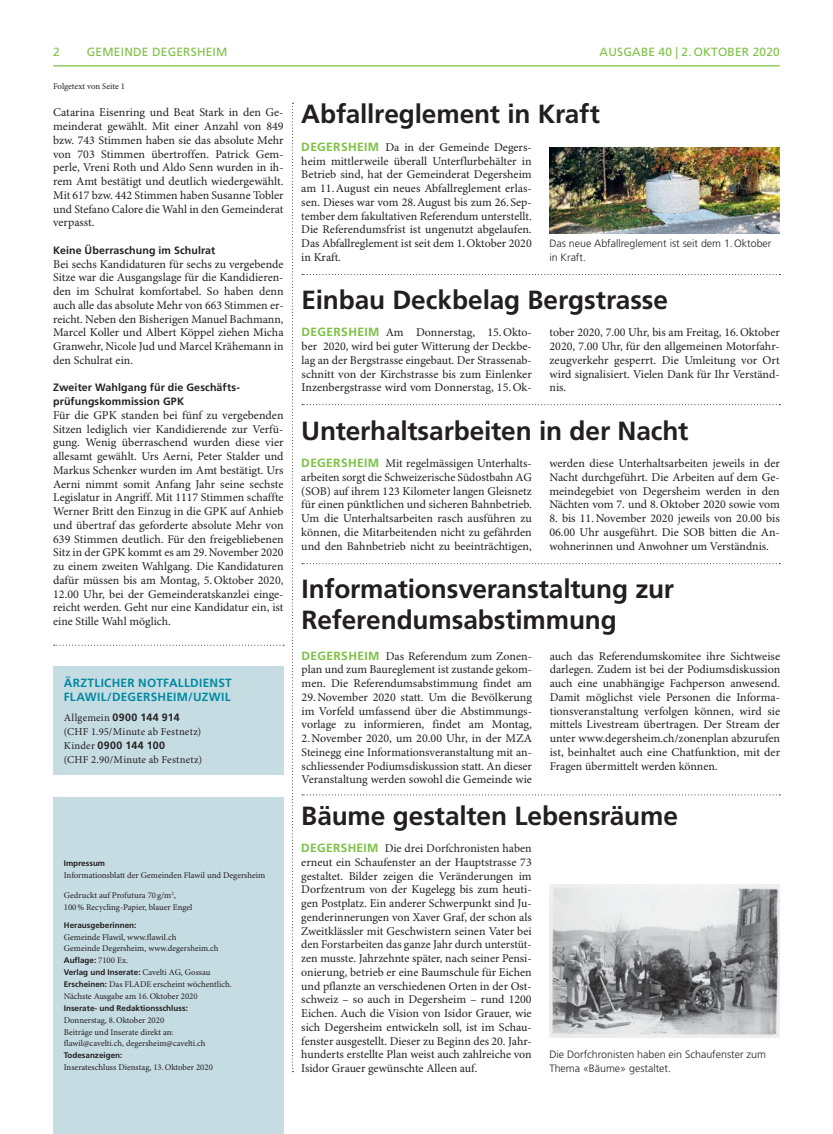
<style>
.page{position:relative;width:833px;height:1134px;background:#fff}
.page>*{position:absolute;margin:0;border:0;box-sizing:border-box;transform-origin:0 0}
.t1{font:700 26.25px/31.2px "Frutiger LT Std";letter-spacing:-.005em;color:#231f20}
.t2{font:11.88px/13.8px "Minion Pro";color:#231f20;text-align:justify}
.t3{font:700 11.88px/13.8px "Frutiger LT Std";letter-spacing:.025em;color:#0089a1}
.t4{font:11.88px "Frutiger LT Std";letter-spacing:.02em;color:#7bc142}
.t5{font:300 10.62px/13.8px "Frutiger LT Std";color:#231f20}
.t6{font:700 10.62px/13.8px "Frutiger LT Std";letter-spacing:.01em;color:#231f20}
.t7{font:10.62px "Minion Pro";letter-spacing:.02em;color:#231f20}
.t8{font:700 10.62px "Frutiger LT Std";letter-spacing:.035em;color:#231f20}
.t9{font:700 10.62px "Frutiger LT Std";letter-spacing:.04em;color:#231f20}
.t10{font:8.75px/11.9px "Minion Pro";color:#231f20}
.t11{font:700 8.12px/11.9px "Frutiger LT Std";color:#231f20}
.s1{font-family:"Minion Pro";font-weight:400}
.s2{font-family:"Minion Pro";font-weight:400;font-size:8.75px}
.s3{font-family:"Frutiger LT Std";font-weight:700;font-size:8.12px}
.s4{font-family:"Frutiger LT Std";font-weight:700;color:#7bc142}
</style>
<div class="page">
<div style="left:53px;top:797px;width:230px;height:337px;background:#c6dce3"></div>
<div style="left:53px;top:666px;width:230px;height:109px;background:#c6dce3"></div>
<hr style="left:53px;top:65px;width:727px;height:1px;background:#7bc142">
<svg style="left:292px;top:103px;width:1px;height:969px"></svg>
<svg style="left:302px;top:794px;width:478px;height:1px"></svg>
<svg style="left:54px;top:645px;width:230px;height:1px"></svg>
<svg style="left:302px;top:563px;width:478px;height:1px"></svg>
<svg style="left:302px;top:404px;width:478px;height:1px"></svg>
<svg style="left:302px;top:274px;width:478px;height:1px"></svg>
<img style="left:549px;top:884px;width:231px;height:154px">
<img style="left:549px;top:147px;width:231px;height:86px">
<p class="t4" style="left:53px;top:46px;width:8px">2</p>
<p class="t4" style="left:87px;top:46px;width:142px">GEMEINDE DEGERSHEIM</p>
<p class="t4" style="left:599px;top:46px;width:182px">AUSGABE 40 | 2. OKTOBER 2020</p>
<p class="t10" style="left:53px;top:81px;width:73px">Folgetext von Seite 1</p>
<p class="t2" style="left:53px;top:107px;width:232px">Catarina Eisenring und Beat Stark in den Ge&shy;meinderat gewählt. Mit einer Anzahl von 849 bzw. 743 Stimmen haben sie das absolute Mehr von 703 Stimmen übertroffen. Patrick Gem&shy;perle, Vreni Roth und Aldo Senn wurden in ih&shy;rem Amt bestätigt und deutlich wiedergewählt.<br>Mit 617 bzw. 442 Stimmen haben Susanne Tobler und Stefano Calore die Wahl in den Gemeinderat verpasst.</p>
<p class="t6" style="left:53px;top:244px;width:164px">Keine Überraschung im Schulrat</p>
<p class="t2" style="left:53px;top:258px;width:232px">Bei sechs Kandidaturen für sechs zu vergebende Sitze war die Ausgangslage für die Kandidieren&shy;den im Schulrat komfortabel. So haben denn auch alle das absolute Mehr von 663 Stimmen er&shy;reicht. Neben den Bisherigen Manuel Bachmann, Marcel Koller und Albert Köppel ziehen Micha Granwehr, Nicole Jud und Marcel Krähemann in den Schulrat ein.</p>
<p class="t6" style="left:53px;top:381px;width:188px">Zweiter Wahlgang für die Geschäfts&shy;prüfungskommission GPK</p>
<p class="t2" style="left:53px;top:409px;width:232px">Für die GPK standen bei fünf zu vergebenden Sitzen lediglich vier Kandidierende zur Verfü&shy;gung. Wenig überraschend wurden diese vier allesamt gewählt. Urs Aerni, Peter Stalder und Markus Schenker wurden im Amt bestätigt. Urs Aerni nimmt somit Anfang Jahr seine sechste Legislatur in Angriff. Mit 1117 Stimmen schaffte Werner Britt den Einzug in die GPK auf Anhieb und übertraf das geforderte absolute Mehr von 639 Stimmen deutlich. Für den freigebliebenen Sitz in der GPK kommt es am 29. November 2020 zu einem zweiten Wahlgang. Die Kandidaturen dafür müssen bis am Montag, 5. Oktober 2020, 12.00 Uhr, bei der Gemeinderatskanzlei einge&shy;reicht werden. Geht nur eine Kandidatur ein, ist eine Stille Wahl möglich.</p>
<p class="t3" style="left:64px;top:677px;width:170px">ÄRZTLICHER NOTFALLDIENST<br>FLAWIL/DEGERSHEIM/UZWIL</p>
<p class="t8" style="left:64px;top:713px;width:117px"><span class="s1">Allgemein</span> 0900 144 914</p>
<p class="t7" style="left:64px;top:728px;width:139px">(CHF 1.95/Minute ab Festnetz)</p>
<p class="t9" style="left:64px;top:740px;width:103px"><span class="s1">Kinder</span> 0900 144 100</p>
<p class="t7" style="left:64px;top:755px;width:140px">(CHF 2.90/Minute ab Festnetz)</p>
<p class="t11" style="left:64px;top:857px;width:43px">Impressum</p>
<p class="t10" style="left:64px;top:870px;width:203px">Informationsblatt der Gemeinden Flawil und Degersheim</p>
<p class="t10" style="left:64px;top:890px;width:130px">Gedruckt auf Profutura 70 g/m<sup>2</sup>,<br>100 % Recycling-Papier, blauer Engel</p>
<p class="t11" style="left:64px;top:919px;width:74px">Herausgeberinnen:</p>
<p class="t10" style="left:64px;top:931px;width:156px">Gemeinde Flawil, www.flawil.ch<br>Gemeinde Degersheim, www.degersheim.ch</p>
<p class="t11" style="left:64px;top:955px;width:148px">Auflage: <span class="s2">7100 Ex.<br></span>Verlag und Inserate: <span class="s2">Cavelti AG, Gossau</span></p>
<p class="t10" style="left:64px;top:979px;width:169px"><span class="s3">Erscheinen:</span> Das FLADE erscheint wöchentlich.<br>Nächste Ausgabe am 16. Oktober 2020</p>
<p class="t11" style="left:64px;top:1002px;width:126px">Inserate- und Redaktionsschluss:</p>
<p class="t10" style="left:64px;top:1015px;width:143px">Donnerstag, 8. Oktober 2020<br>Beiträge und Inserate direkt an: flawil@cavelti.ch, degersheim@cavelti.ch</p>
<p class="t11" style="left:64px;top:1050px;width:60px">Todesanzeigen:</p>
<p class="t10" style="left:64px;top:1062px;width:151px">Inserateschluss Dienstag, 13. Oktober 2020</p>
<h1 class="t1" style="left:301px;top:100px;width:300px">Abfallreglement in Kraft</h1>
<p class="t2" style="left:301px;top:141px;width:232px"><span class="s4">DEGERSHEIM</span> Da in der Gemeinde Degers&shy;heim mittlerweile überall Unterflurbehälter in Betrieb sind, hat der Gemeinderat Degersheim am 11. August ein neues Abfallreglement erlas&shy;sen. Dieses war vom 28. August bis zum 26. Sep&shy;tember dem fakultativen Referendum unterstellt.<br>Die Referendumsfrist ist ungenutzt abgelaufen.<br>Das Abfallreglement ist seit dem 1. Oktober 2020 in Kraft.</p>
<p class="t5" style="left:549px;top:237px;width:223px">Das neue Abfallreglement ist seit dem 1. Oktober in Kraft.</p>
<h1 class="t1" style="left:301px;top:286px;width:368px">Einbau Deckbelag Bergstrasse</h1>
<p class="t2" style="left:301px;top:327px;width:232px"><span class="s4">DEGERSHEIM</span> Am Donnerstag, 15. Okto&shy;ber 2020, wird bei guter Witterung der Deckbe&shy;lag an der Bergstrasse eingebaut. Der Strassenab&shy;schnitt von der Kirchstrasse bis zum Einlenker Inzenbergstrasse wird vom Donnerstag, 15. Ok-</p>
<p class="t2" style="left:549px;top:327px;width:232px">tober 2020, 7.00 Uhr, bis am Freitag, 16. Oktober 2020, 7.00 Uhr, für den allgemeinen Motorfahr&shy;zeugverkehr gesperrt. Die Umleitung vor Ort wird signalisiert. Vielen Dank für Ihr Verständ&shy;nis.</p>
<h1 class="t1" style="left:301px;top:416px;width:389px">Unterhaltsarbeiten in der Nacht</h1>
<p class="t2" style="left:301px;top:457px;width:232px"><span class="s4">DEGERSHEIM</span> Mit regelmässigen Unterhalts&shy;arbeiten sorgt die Schweizerische Südostbahn AG (SOB) auf ihrem 123 Kilometer langen Gleisnetz für einen pünktlichen und sicheren Bahnbetrieb.<br>Um die Unterhaltsarbeiten rasch ausführen zu können, die Mitarbeitenden nicht zu gefährden und den Bahnbetrieb nicht zu beeinträchtigen,</p>
<p class="t2" style="left:549px;top:457px;width:232px">werden diese Unterhaltsarbeiten jeweils in der Nacht durchgeführt. Die Arbeiten auf dem Ge&shy;meindegebiet von Degersheim werden in den Nächten vom 7. und 8. Oktober 2020 sowie vom</p>
<p class="t2" style="left:549px;top:512px;width:232px">8. bis 11. November 2020 jeweils von 20.00 bis 06.00 Uhr ausgeführt. Die SOB bitten die An&shy;wohnerinnen und Anwohner um Verständnis.</p>
<h1 class="t1" style="left:301px;top:574px;width:374px">Informations veranstaltung zur<br>Referendums abstimmung</h1>
<p class="t2" style="left:301px;top:650px;width:232px"><span class="s4">DEGERSHEIM</span> Das Referendum zum Zonen&shy;plan und zum Baureglement ist zustande gekom&shy;men. Die Referendumsabstimmung findet am</p>
<p class="t2" style="left:301px;top:691px;width:232px">29. November 2020 statt. Um die Bevölkerung im Vorfeld umfassend über die Abstimmungs&shy;vorlage zu informieren, findet am Montag,</p>
<p class="t2" style="left:301px;top:732px;width:232px">2. November 2020, um 20.00 Uhr, in der MZA Steinegg eine Informationsveranstaltung mit an&shy;schliessender Podiumsdiskussion statt. An dieser Veranstaltung werden sowohl die Gemeinde wie</p>
<p class="t2" style="left:550px;top:650px;width:232px">auch das Referendumskomitee ihre Sichtweise darlegen. Zudem ist bei der Podiumsdiskussion auch eine unabhängige Fachperson anwesend.<br>Damit möglichst viele Personen die Informa&shy;tionsveranstaltung verfolgen können, wird sie mittels Livestream übertragen. Der Stream der unter www.degersheim.ch/zonenplan abzurufen ist, beinhaltet auch eine Chatfunktion, mit der Fragen übermittelt werden können.</p>
<h1 class="t1" style="left:301px;top:801px;width:378px">Bäume gestalten Lebensräume</h1>
<p class="t2" style="left:301px;top:842px;width:232px"><span class="s4">DEGERSHEIM</span> Die drei Dorfchronisten haben erneut ein Schaufenster an der Hauptstrasse 73 gestaltet. Bilder zeigen die Veränderungen im Dorfzentrum von der Kugelegg bis zum heuti&shy;gen Postplatz. Ein anderer Schwerpunkt sind Ju&shy;genderinnerungen von Xaver Graf, der schon als Zweitklässler mit Geschwistern seinen Vater bei den Forstarbeiten das ganze Jahr durch unterstüt&shy;zen musste. Jahrzehnte später, nach seiner Pensi&shy;onierung, betrieb er eine Baumschule für Eichen und pflanzte an verschiedenen Orten in der Ost&shy;schweiz – so auch in Degersheim – rund 1200<br>Eichen. Auch die Vision von Isidor Grauer, wie sich Degersheim entwickeln soll, ist im Schau&shy;fenster ausgestellt. Dieser zu Beginn des 20. Jahr&shy;hunderts erstellte Plan weist auch zahlreiche von Isidor Grauer gewünschte Alleen auf.</p>
<p class="t5" style="left:549px;top:1048px;width:218px">Die Dorfchronisten haben ein Schaufenster zum<br>Thema «Bäume» gestaltet.</p>
</div>
